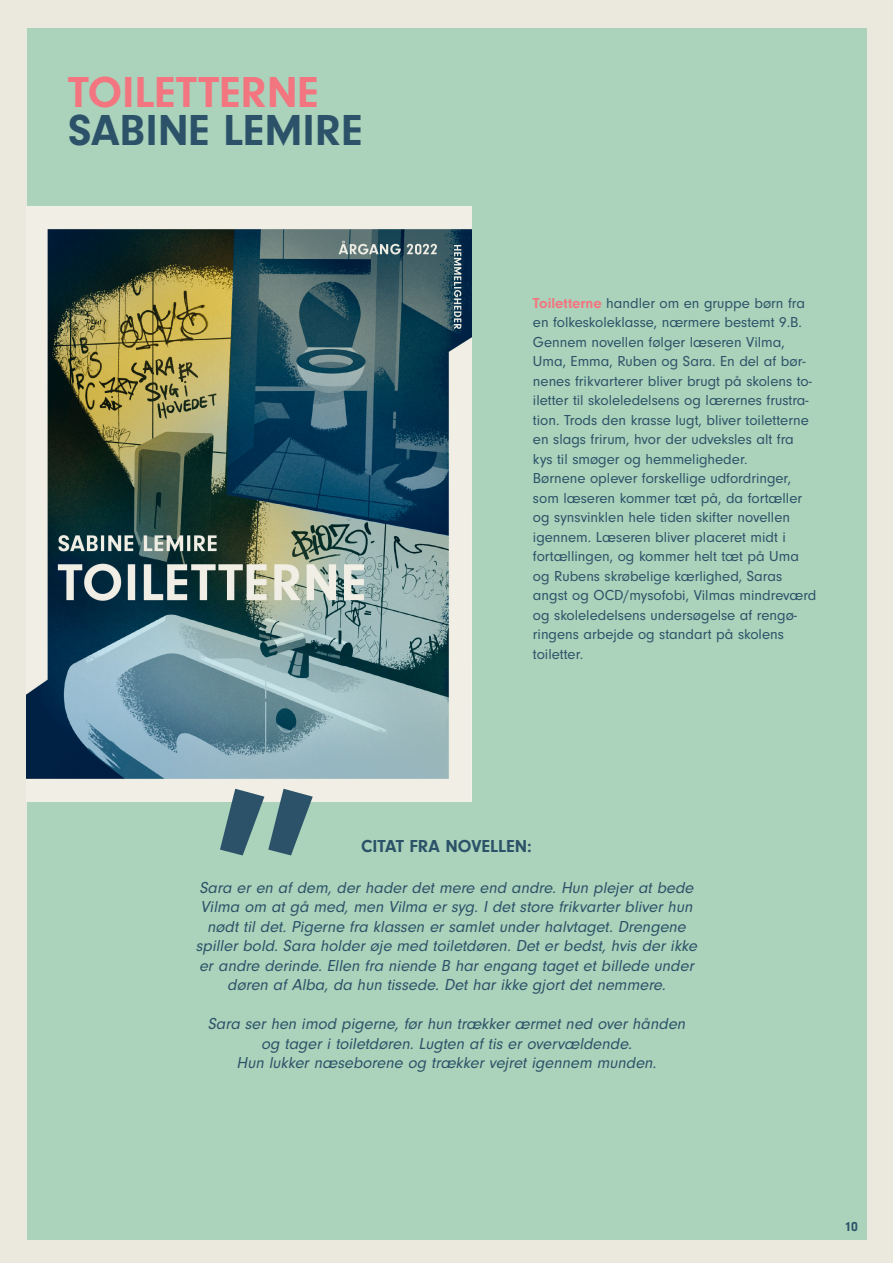
<style>
.page{position:relative;width:893px;height:1263px;background:#ebe9de}
.page>*{position:absolute;margin:0;border:0;box-sizing:border-box;transform-origin:0 0}
.Brød_overskrift_JA{font:700 255.75px "Neuzeit Gro";color:#2b5268}
.Brød_overskrift_JA-2{font:700 45px "Neuzeit Gro";color:#2b5268}
.Brød_overskrift_JA-3{font:700 45px "Neuzeit Gro";color:#f27580}
.Brød_overskrift_JA-4{font:700 18px "Neuzeit Gro";color:#2b5268}
.Brødtekst_JA{font:italic 16.5px/19.5px "Neuzeit Gro";color:#2b5268;text-align:center}
.Brødtekst_JA-2{font:15px/19.5px "Neuzeit Gro";color:#2b5268}
.t1{font:700 13.5px "Neuzeit Gro";color:#2b5268}
.s1{font-weight:700;color:#f27580}
</style>
<div class="page">
<div style="left:27px;top:28px;width:839px;height:1211px;background:#abd2ba"></div>
<img style="left:26px;top:206px;width:445px;height:596px">
<p class="Brød_overskrift_JA-3" style="left:68px;top:67px;width:252px">TOILETTERNE</p>
<p class="Brød_overskrift_JA-2" style="left:68px;top:104px;width:296px">SABINE LEMIRE</p>
<p class="Brødtekst_JA-2" style="left:533px;top:293px;width:280px"><span class="s1">Toiletterne</span> handler om en gruppe børn fra en folkeskoleklasse, nærmere bestemt 9.B.<br>Gennem novellen følger læseren Vilma, Uma, Emma, Ruben og Sara. En del af bør&shy;nenes frikvarterer bliver brugt på skolens to&shy;iletter til skoleledelsens og lærernes frustra&shy;tion. Trods den krasse lugt, bliver toiletterne en slags frirum, hvor der udveksles alt fra kys til smøger og hemmeligheder.</p>
<p class="Brødtekst_JA-2" style="left:533px;top:469px;width:285px">Børnene oplever forskellige udfordringer, som læseren kommer tæt på, da fortæller og synsvinklen hele tiden skifter novellen igennem. Læseren bliver placeret midt i fortællingen, og kommer helt tæt på Uma og Rubens skrøbelige kærlighed, Saras angst og OCD/mysofobi, Vilmas mindreværd og skoleledelsens undersøgelse af rengø&shy;ringens arbejde og standart på skolens toiletter.</p>
<p class="Brød_overskrift_JA" style="left:210px;top:735px;width:112px">”</p>
<p class="Brød_overskrift_JA-4" style="left:361px;top:836px;width:172px">CITAT FRA NOVELLEN:</p>
<p class="Brødtekst_JA" style="left:196px;top:878px;width:506px">Sara er en af dem, der hader det mere end andre. Hun plejer at bede Vilma om at gå med, men Vilma er syg. I det store frikvarter bliver hun nødt til det. Pigerne fra klassen er samlet under halvtaget. Drengene spiller bold. Sara holder øje med toiletdøren. Det er bedst, hvis der ikke er andre derinde. Ellen fra niende B har engang taget et billede under døren af Alba, da hun tissede. Det har ikke gjort det nemmere.</p>
<p class="Brødtekst_JA" style="left:208px;top:1014px;width:482px">Sara ser hen imod pigerne, før hun trækker ærmet ned over hånden</p>
<p class="Brødtekst_JA" style="left:261px;top:1034px;width:375px">og tager i toiletdøren. Lugten af tis er overvældende.</p>
<p class="Brødtekst_JA" style="left:237px;top:1053px;width:425px">Hun lukker næseborene og trækker vejret igennem munden.</p>
<p class="t1" style="left:844px;top:1218px;width:15px">10</p>
</div>
